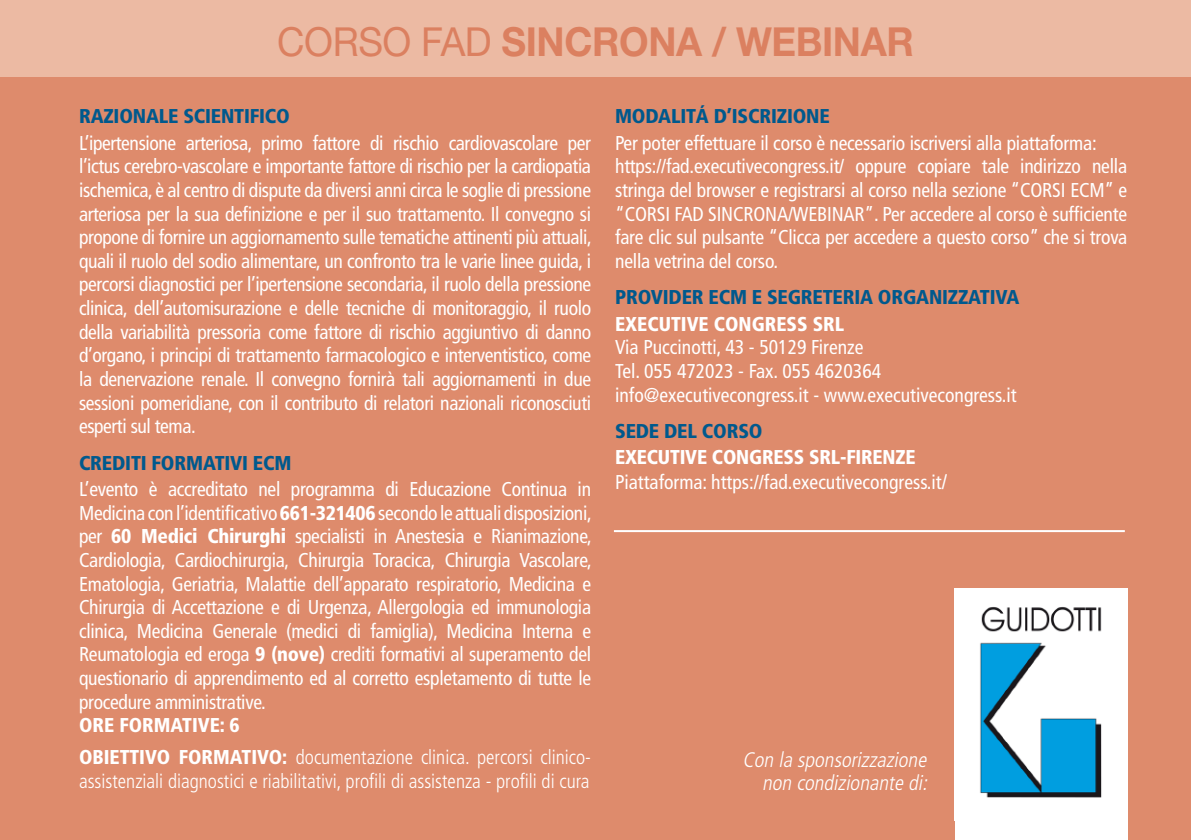
<style>
.page{position:relative;width:1191px;height:840px;background:#fff}
.page>*{position:absolute;margin:0;border:0;box-sizing:border-box;transform-origin:0 0}
.TITOLO_SEZIONE{font:700 40px "Helvetica Neue";letter-spacing:-.01em;color:#db8060;scale:.95 1}
.TESTO_PROGRAMMA{font:italic 300 condensed 21px/23px "Frutiger";color:#fff;text-align:right}
.TESTO_PROGRAMMA-2{font:condensed 20px/23.6px "Frutiger";letter-spacing:-.01em;color:#fff;text-align:justify}
.TESTO_PROGRAMMA-3{font:300 condensed 20px/23.6px "Frutiger";color:#fff}
.TITOLETTI_RETRO{font:900 condensed 20px "Frutiger";letter-spacing:-.01em;color:#00598d}
.TESTO_PROGRAMMA-4{font:900 condensed 20px "Frutiger";color:#fff}
.s1{font-weight:400}
.s2{font-weight:900}
.s3{font-size:21px}
</style>
<div class="page">
<div style="left:0;top:10px;width:1191px;height:829px;background:#de8b6c"></div>
<div style="left:0;top:0;width:1191px;height:76px;background:#ecbaa3"></div>
<hr style="left:614px;top:530px;width:510px;height:2px;background:#fff">
<div style="left:954px;top:588px;width:173px;height:251px;background:#fff"></div>
<img style="left:980px;top:607px;width:122px;height:191px">
<p class="TITOLO_SEZIONE" style="left:277px;top:17px;width:672px"><span class="s1">CORSO FAD</span> SINCRONA / WEBINAR</p>
<p class="TITOLETTI_RETRO" style="left:79px;top:104px;width:212px">RAZIONALE SCIENTIFICO</p>
<p class="TESTO_PROGRAMMA-2" style="left:79px;top:131px;width:514px">L’ipertensione arteriosa, primo fattore di rischio cardiovascolare per l’ictus cerebro-vascolare e importante fattore di rischio per la cardiopatia ischemica, è al centro di dispute da diversi anni circa le soglie di pressione arteriosa per la sua definizione e per il suo trattamento. Il convegno si propone di fornire un aggiornamento sulle tematiche attinenti più attuali, quali il ruolo del sodio alimentare, un confronto tra le varie linee guida, i percorsi diagnostici per l’ipertensione secondaria, il ruolo della pressione clinica, dell’automisurazione e delle tecniche di monitoraggio, il ruolo della variabilità pressoria come fattore di rischio aggiuntivo di danno d’organo, i principi di trattamento farmacologico e interventistico, come la denervazione renale. Il convegno fornirà tali aggiornamenti in due sessioni pomeridiane, con il contributo di relatori nazionali riconosciuti esperti sul tema.</p>
<p class="TITOLETTI_RETRO" style="left:79px;top:450px;width:214px">CREDITI FORMATIVI ECM</p>
<p class="TESTO_PROGRAMMA-2" style="left:79px;top:477px;width:514px">L’evento è accreditato nel programma di Educazione Continua in Medicina con l’identificativo <span class="s2">661-321406</span> secondo le attuali disposizioni, per <span class="s2">60 Medici Chirurghi</span> specialisti in Anestesia e Rianimazione, Cardiologia, Cardiochirurgia, Chirurgia Toracica, Chirurgia Vascolare, Ematologia, Geriatria, Malattie dell’apparato respiratorio, Medicina e Chirurgia di Accettazione e di Urgenza, Allergologia ed immunologia clinica, Medicina Generale (medici di famiglia), Medicina Interna e Reumatologia ed eroga <span class="s2">9 (nove)</span> crediti formativi al superamento del questionario di apprendimento ed al corretto espletamento di tutte le procedure amministrative.</p>
<p class="TESTO_PROGRAMMA-4" style="left:79px;top:713px;width:162px">ORE FORMATIVE: 6</p>
<p class="TESTO_PROGRAMMA-3" style="left:79px;top:745px;width:513px"><span class="s2">OBIETTIVO FORMATIVO:</span> documentazione clinica. percorsi clinico&shy;assistenziali diagnostici e riabilitativi, profili di assistenza - profili di cura</p>
<p class="TITOLETTI_RETRO" style="left:615px;top:104px;width:216px">MODALITÁ D’ISCRIZIONE</p>
<p class="TESTO_PROGRAMMA-2" style="left:615px;top:131px;width:483px">Per poter effettuare il corso è necessario iscriversi alla piattaforma:</p>
<p class="TESTO_PROGRAMMA-2" style="left:615px;top:155px;width:513px">https://fad.executivecongress.it/ oppure copiare tale indirizzo nella stringa del browser e registrarsi al corso nella sezione “CORSI ECM” e “CORSI FAD SINCRONA/WEBINAR”. Per accedere al corso è sufficiente fare clic sul pulsante “Clicca per accedere a questo corso” che si trova nella vetrina del corso.</p>
<p class="TITOLETTI_RETRO" style="left:615px;top:285px;width:406px">PROVIDER ECM E SEGRETERIA ORGANIZZATIVA</p>
<p class="TESTO_PROGRAMMA-4" style="left:615px;top:311px;width:231px">EXECUTIVE CONGRESS SRL</p>
<p class="TESTO_PROGRAMMA-2" style="left:615px;top:335px;width:250px">Via Puccinotti, 43 - 50129 Firenze</p>
<p class="TESTO_PROGRAMMA-2" style="left:615px;top:359px;width:267px">Tel. 055 472023 - Fax. 055 4620364</p>
<p class="TESTO_PROGRAMMA-2" style="left:615px;top:383px;width:403px">info@executivecongress.it - www.executivecongress.it</p>
<p class="TITOLETTI_RETRO" style="left:615px;top:418px;width:149px">SEDE DEL CORSO</p>
<p class="TESTO_PROGRAMMA-4" style="left:615px;top:445px;width:302px">EXECUTIVE CONGRESS SRL-FIRENZE</p>
<p class="TESTO_PROGRAMMA-2" style="left:615px;top:470px;width:333px">Piattaforma: https://fad.executivecongress.it<span class="s3">/</span></p>
<p class="TESTO_PROGRAMMA" style="left:742px;top:747px;width:190px">Con la sponsorizzazione non condizionante di:</p>
</div>
